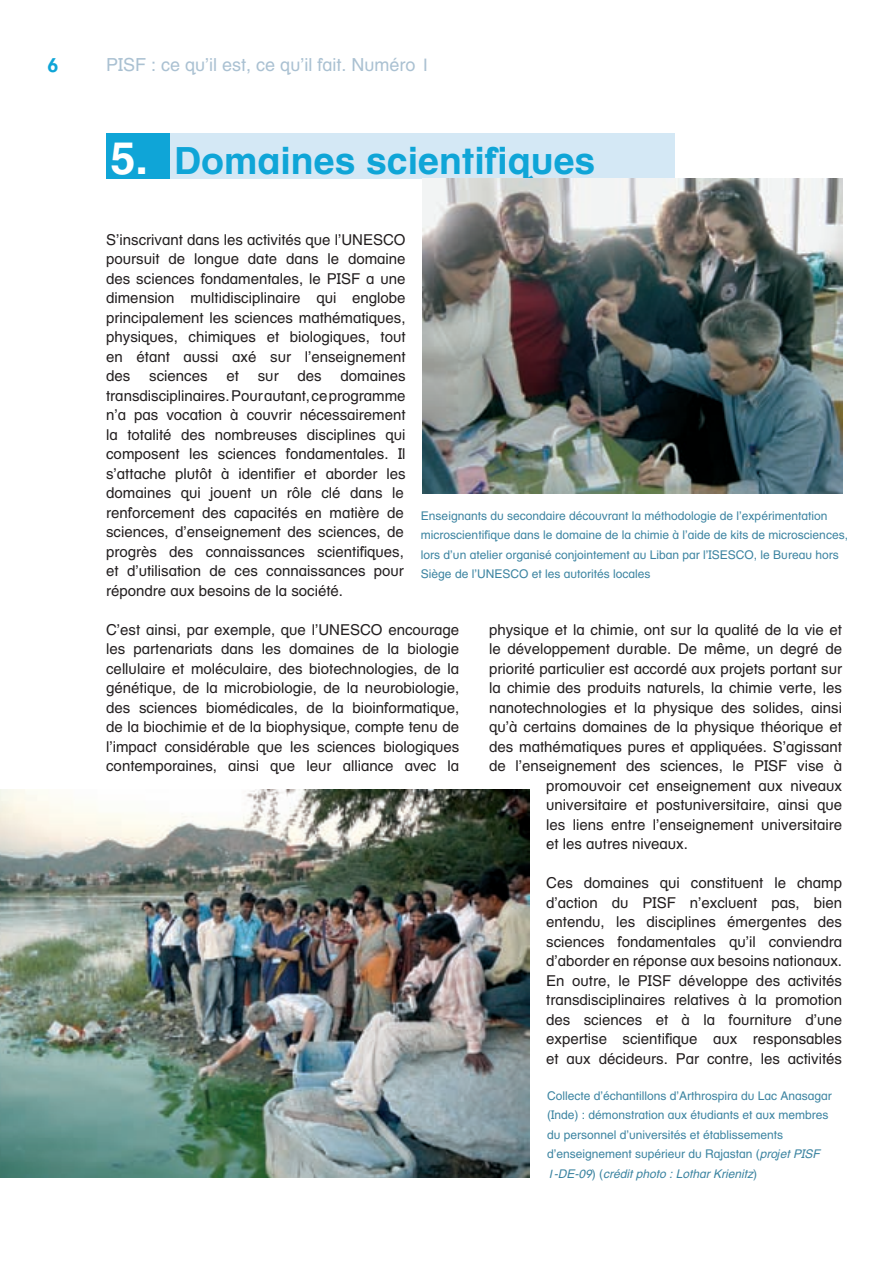
<style>
.page{position:relative;width:893px;height:1263px;background:#fff}
.page>*{position:absolute;margin:0;border:0;box-sizing:border-box;transform-origin:0 0}
.t1{font:700 37.5px "Helvetica Textbook LT";color:#0fa5d7}
.t2{font:700 19.5px "Helvetica Textbook LT";color:#0fa5d7}
.t3{font:18px "Helvetica Textbook LT";color:#aac1d2}
.t4{font:15px/19.5px "Helvetica Textbook LT";color:#231f20;text-align:justify}
.t5{font:12px/19.5px "Helvetica Textbook LT";color:#3c84a1}
.s1{font-size:45px;color:#fff}
.s2{font-style:italic}
</style>
<div class="page">
<div style="left:106px;top:134px;width:64px;height:45px;background:#0fa5d7"></div>
<div style="left:170px;top:134px;width:504px;height:45px;background:#d4e8f5"></div>
<img style="left:422px;top:179px;width:420px;height:314px">
<img style="left:0;top:790px;width:529px;height:388px">
<h2 class="t2" style="left:48px;top:57px;width:12px">6</h2>
<p class="t3" style="left:106px;top:57px;width:326px">PISF : ce qu’il est, ce qu’il fait. Numéro 1</p>
<h1 class="t1" style="left:110px;top:146px;width:486px"><span class="s1">5.</span> Domaines scientifiques</h1>
<p class="t4" style="left:106px;top:231px;width:301px">S’inscrivant dans les activités que l’UNESCO poursuit de longue date dans le domaine des sciences fondamentales, le PISF a une dimension multidisciplinaire qui englobe principalement les sciences mathématiques, physiques, chimiques et biologiques, tout en étant aussi axé sur l’enseignement des</p>
<p class="t4" style="left:106px;top:368px;width:301px;text-indent:234px">domaines transdisciplinaires. Pour autant, ce programme n’a pas vocation à couvrir nécessairement la totalité des nombreuses disciplines qui composent les sciences fondamentales. Il s’attache plutôt à identifier et aborder les domaines qui jouent un rôle clé dans le renforcement des capacités en matière de sciences, d’enseignement des sciences, de progrès des connaissances scientifiques, et d’utilisation de ces connaissances pour répondre aux besoins de la société.</p>
<p class="t4" style="left:106px;top:621px;width:354px">C’est ainsi, par exemple, que l’UNESCO encourage les partenariats dans les domaines de la biologie cellulaire et moléculaire, des biotechnologies, de la génétique, de la microbiologie, de la neurobiologie, des sciences biomédicales, de la bioinformatique, de la biochimie et de la biophysique, compte tenu de l’impact considérable que les sciences biologiques contemporaines, ainsi que leur alliance avec la</p>
<p class="t4" style="left:489px;top:621px;width:354px">physique et la chimie, ont sur la qualité de la vie et</p>
<p class="t4" style="left:149px;top:368px;width:60px">sciences</p>
<p class="t4" style="left:226px;top:368px;width:14px">et</p>
<p class="t4" style="left:258px;top:368px;width:22px">sur</p>
<p class="t4" style="left:297px;top:368px;width:26px">des</p>
<p class="t5" style="left:421px;top:507px;width:428px">Enseignants du secondaire découvrant la méthodologie de l’expérimentation microscientifique dans le domaine de la chimie à l’aide de kits de microsciences, lors d’un atelier organisé conjointement au Liban par l’ISESCO, le Bureau hors Siège de l’UNESCO et les autorités locales</p>
<p class="t4" style="left:489px;top:641px;width:354px">le développement durable. De même, un degré de</p>
<p class="t4" style="left:489px;top:660px;width:354px">priorité particulier est accordé aux projets portant sur</p>
<p class="t4" style="left:489px;top:680px;width:354px">la chimie des produits naturels, la chimie verte, les</p>
<p class="t4" style="left:489px;top:699px;width:354px">nanotechnologies et la physique des solides, ainsi</p>
<p class="t4" style="left:489px;top:719px;width:354px">qu’à certains domaines de la physique théorique et</p>
<p class="t4" style="left:489px;top:738px;width:354px">des mathématiques pures et appliquées. S’agissant</p>
<p class="t4" style="left:489px;top:758px;width:354px">de l’enseignement des sciences, le PISF vise à</p>
<p class="t4" style="left:546px;top:777px;width:297px">promouvoir cet enseignement aux niveaux</p>
<p class="t4" style="left:546px;top:797px;width:297px">universitaire et postuniversitaire, ainsi que</p>
<p class="t4" style="left:546px;top:816px;width:297px">les liens entre l’enseignement universitaire</p>
<p class="t4" style="left:546px;top:836px;width:143px">et les autres niveaux.</p>
<p class="t4" style="left:546px;top:875px;width:297px">Ces domaines qui constituent le champ d’action du PISF n’excluent pas, bien entendu, les disciplines émergentes des sciences fondamentales qu’il conviendra d’aborder en réponse aux besoins nationaux.<br>En outre, le PISF développe des activités transdisciplinaires relatives à la promotion des sciences et à la fourniture d’une expertise scientifique aux responsables et aux décideurs. Par contre, les activités</p>
<p class="t5" style="left:547px;top:1087px;width:286px">Collecte d’échantillons d’Arthrospira du Lac Anasagar (Inde) : démonstration aux étudiants et aux membres du personnel d’universités et établissements d’enseignement supérieur du Rajastan (<span class="s2">projet PISF 1-DE-09</span>) (<span class="s2">crédit photo : Lothar Krienitz</span>)</p>
</div>
